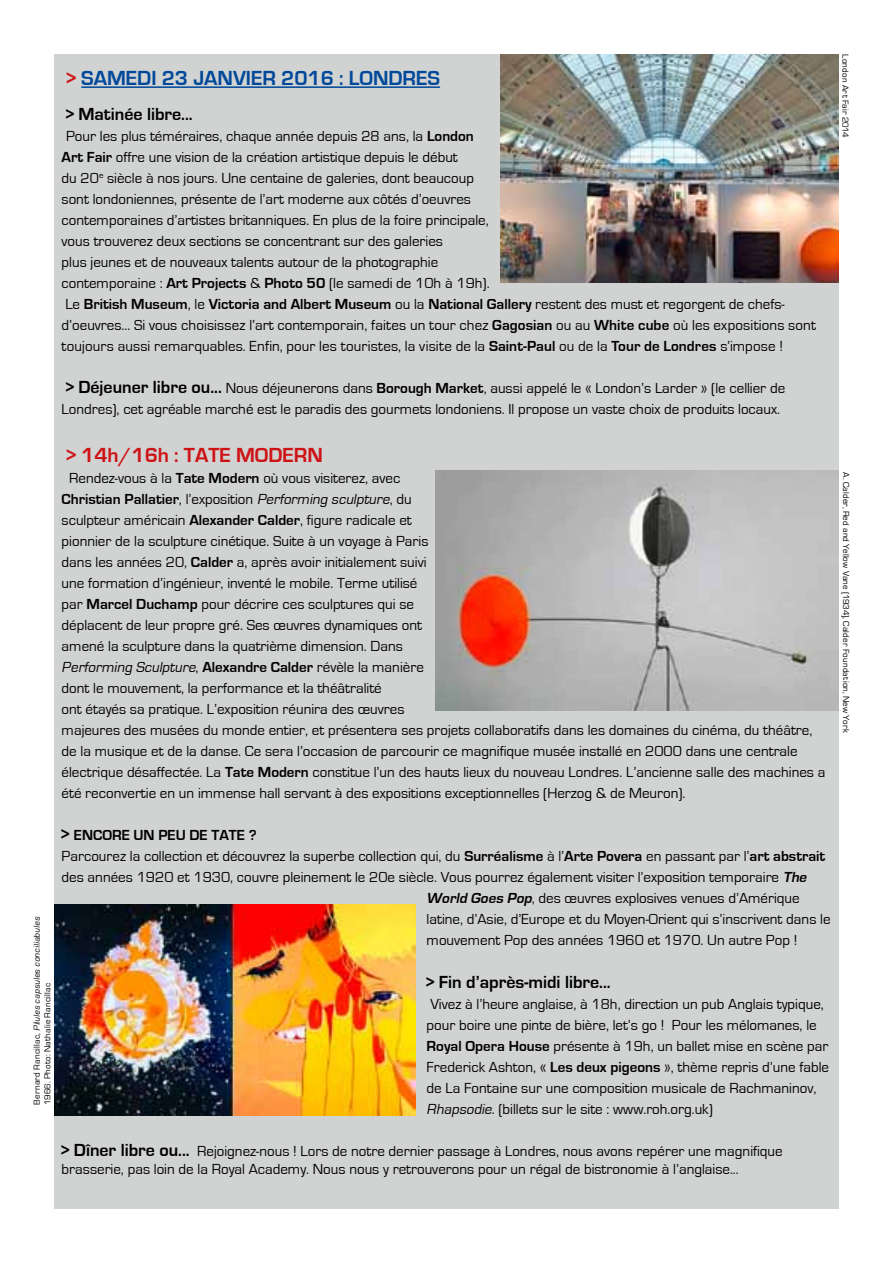
<style>
.page{position:relative;width:893px;height:1263px;background:#fff}
.page>*{position:absolute;margin:0;border:0;box-sizing:border-box;transform-origin:0 0}
.t1{font:700 21px "Eurostile";color:#00499a}
.t2{font:700 21px "Eurostile";color:#cd1316}
.t3{font:700 18px "Eurostile";color:#000}
.t4{font:15px/21px "Eurostile";color:#000}
.t5{font:700 15px "Eurostile";color:#000}
.t6{font:9px/10.8px "Eurostile";letter-spacing:.02em;color:#000}
.s1{font-style:italic}
.s2{color:#cd1316}
.s3{font-weight:700}
.s4{font-weight:700;font-size:18px}
.s5{font-size:18px}
.s6{font-weight:700;font-style:italic}
</style>
<div class="page">
<div style="left:55px;top:54px;width:784px;height:1155px;background:#d1d2d2"></div>
<hr style="left:81px;top:86px;width:359px;height:2px;background:#00499a">
<img style="left:436px;top:471px;width:403px;height:239px">
<img style="left:501px;top:54px;width:338px;height:229px">
<img style="left:55px;top:905px;width:361px;height:210px">
<p class="t6" style="left:32px;top:1104px;width:191px;rotate:-90deg">B e r n a r d R a n c i l l a c , <span class="s1">Pilules capsules conciliabules<br></span>1966. Photo: Nathalie Rancillac</p>
<h1 class="t1" style="left:67px;top:67px;width:373px"><span class="s2">&gt;</span> SAMEDI 23 JANVIER 2016 : LONDRES</h1>
<p class="t3" style="left:66px;top:104px;width:128px">&gt; Matinée libre...</p>
<p class="t4" style="left:62px;top:125px;width:756px;text-indent:5px">Pour les plus téméraires, chaque année depuis 28 ans, la <span class="s3">London<br>Art Fair</span> offre une vision de la création artistique depuis le début<br>du 20<sup>e</sup> siècle à nos jours. Une centaine de galeries, dont beaucoup<br>sont londoniennes, présente de l’art moderne aux côtés d’oeuvres<br>contemporaines d’artistes britanniques. En plus de la foire principale,<br>vous trouverez deux sections se concentrant sur des galeries<br>plus jeunes et de nouveaux talents autour de la photographie<br>contemporaine : <span class="s3">Art Projects</span> &amp; <span class="s3">Photo 50</span> (le samedi de 10h à 19h).<br>Le <span class="s3">British Museum</span>, le <span class="s3">Victoria and Albert Museum</span> ou la <span class="s3">National Gallery</span> restent des must et regorgent de chefs&shy;d’oeuvres... Si vous choisissez l’art contemporain, faites un tour chez <span class="s3">Gagosian</span> ou au <span class="s3">White cube</span> où les expositions sont toujours aussi remarquables. Enfin, pour les touristes, la visite de la <span class="s3">Saint-Paul</span> ou de la <span class="s3">Tour de Londres</span> s’impose !</p>
<p class="t4" style="left:62px;top:377px;width:725px;text-align:center"><span class="s4">&gt; Déjeuner libre ou...</span> Nous déjeunerons dans <span class="s3">Borough Market</span>, aussi appelé le « London’s Larder » (le cellier de<br>Londres), cet agréable marché est le paradis des gourmets londoniens. Il propose un vaste choix de produits locaux.</p>
<h1 class="t2" style="left:67px;top:443px;width:258px">&gt; 14h/16h : TATE MODERN</h1>
<p class="t4" style="left:62px;top:467px;width:765px;text-indent:8px">Rendez-vous à la <span class="s3">Tate Modern</span> où vous visiterez, avec<br><span class="s3">Christian Pallatier</span>, l’exposition <span class="s1">Performing sculpture</span>, du<br>sculpteur américain <span class="s3">Alexander Calder</span>, figure radicale et<br>pionnier de la sculpture cinétique. Suite à un voyage à Paris<br>dans les années 20, <span class="s3">Calder</span> a, après avoir initialement suivi<br>une formation d’ingénieur, inventé le mobile. Terme utilisé<br>par <span class="s3">Marcel Duchamp</span> pour décrire ces sculptures qui se<br>déplacent de leur propre gré. Ses œuvres dynamiques ont<br>amené la sculpture dans la quatrième dimension. Dans<br><span class="s1">Performing Sculpture</span>, <span class="s3">Alexandre Calder</span> révèle la manière<br>dont le mouvement, la performance et la théâtralité<br>ont étayés sa pratique. L’exposition réunira des œuvres<br>majeures des musées du monde entier, et présentera ses projets collaboratifs dans les domaines du cinéma, du théâtre, de la musique et de la danse. Ce sera l’occasion de parcourir ce magnifique musée installé en 2000 dans une centrale électrique désaffectée. La <span class="s3">Tate Modern</span> constitue l’un des hauts lieux du nouveau Londres. L’ancienne salle des machines a été reconvertie en un immense hall servant à des expositions exceptionnelles (Herzog &amp; de Meuron).</p>
<p class="t5" style="left:62px;top:827px;width:31px"><span class="s5">&gt;</span> Encore</p>
<p class="t5" style="left:134px;top:827px;width:96px">un peu de Tate</p>
<p class="t5" style="left:249px;top:827px;width:9px">?</p>
<p class="t4" style="left:62px;top:846px;width:765px">Parcourez la collection et découvrez la superbe collection qui, du <span class="s3">Surréalisme</span> à l’<span class="s3">Arte Povera</span> en passant par l’<span class="s3">art abstrait</span></p>
<p class="t4" style="left:62px;top:867px;width:749px">des années 1920 et 1930, couvre pleinement le 20e siècle. Vous pourrez également visiter l’exposition temporaire <span class="s6">The</span></p>
<p class="t4" style="left:427px;top:888px;width:375px"><span class="s6">World Goes Pop</span>, des œuvres explosives venues d’Amérique</p>
<p class="t4" style="left:427px;top:909px;width:405px">latine, d’Asie, d’Europe et du Moyen-Orient qui s’inscrivent dans le</p>
<p class="t4" style="left:427px;top:930px;width:372px">mouvement Pop des années 1960 et 1970. Un autre Pop !</p>
<p class="t3" style="left:427px;top:972px;width:186px">&gt; Fin d’après-midi libre...</p>
<p class="t4" style="left:427px;top:994px;width:404px">Vivez à l’heure anglaise, à 18h, direction un pub Anglais typique, pour boire une pinte de bière, let’s go ! Pour les mélomanes, le <span class="s3">Royal Opera House</span> présente à 19h, un ballet mise en scène par Frederick Ashton, « <span class="s3">Les deux pigeons</span> », thème repris d’une fable de La Fontaine sur une composition musicale de Rachmaninov, <span class="s1">Rhapsodie</span>. (billets sur le site : www.roh.org.uk)</p>
<p class="t4" style="left:62px;top:1142px;width:723px;line-height:18px"><span class="s4">&gt; Dîner libre ou...</span> Rejoignez-nous ! Lors de notre dernier passage à Londres, nous avons repérer une magnifique brasserie, pas loin de la Royal Academy. Nous nous y retrouverons pour un régal de bistronomie à l’anglaise...</p>
<p class="t6" style="left:851px;top:54px;width:85px;rotate:90deg">London Art Fair 2014</p>
<p class="t6" style="left:851px;top:472px;width:262px;rotate:90deg">A. Calder, Red and Yellow Vane (1934), Calder Foundation, New York</p>
</div>
